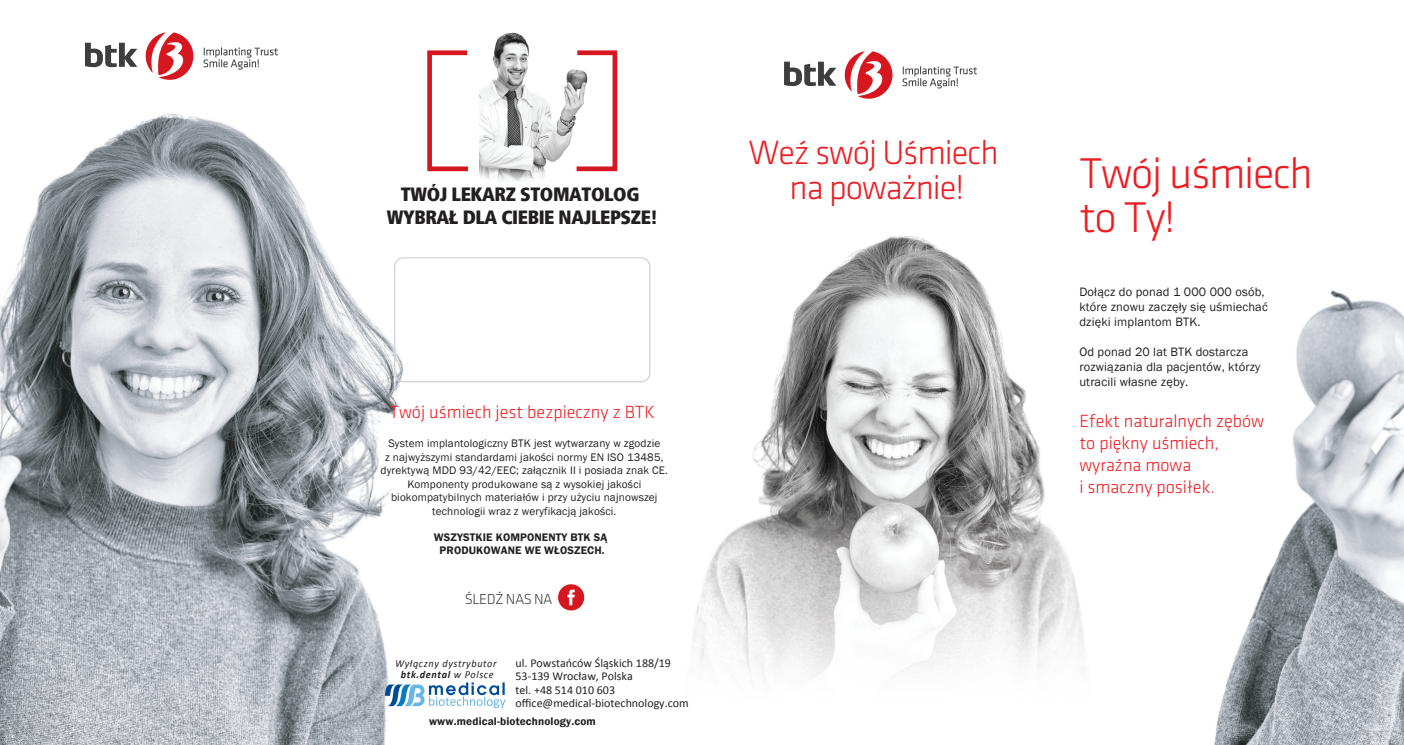
<style>
.page{position:relative;width:1404px;height:745px;background:#fff}
.page>*{position:absolute;margin:0;border:0;box-sizing:border-box;transform-origin:0 0}
.t1{font:300 44.62px/44.6px "Klavika";letter-spacing:-.03em;color:#ee1d23}
.t2{font:300 34.88px/34.9px "Klavika";letter-spacing:-.03em;color:#ee1d23;text-align:center}
.t3{font:900 condensed 19.12px/23px "Frutiger";letter-spacing:-.02em;color:#231f20;text-align:center}
.t4{font:300 18.25px/22px "Klavika";color:#ee1d23}
.t5{font:300 15px "Klavika";letter-spacing:-.035em;color:#3e3e3f}
.t6{font:12.5px/15px "Franklin Gothic";letter-spacing:.015em;color:#231f20}
.t7{font:12px/13.4px "Calibri";color:#231f20}
.t8{font:11.25px/13.5px "Franklin Gothic";letter-spacing:.015em;color:#231f20;text-align:center}
.t9{font:600 11.25px/13.5px "Franklin Gothic";letter-spacing:.015em;color:#231f20;text-align:center}
.t10{font:italic 10.62px/10.6px "Calibri";letter-spacing:.06em;color:#231f20;text-align:center;scale:.96 1}
.s1{font-weight:700}
</style>
<div class="page">
<img style="left:693px;top:236px;width:391px;height:442px">
<img style="left:479px;top:32px;width:93px;height:150px">
<img style="left:0;top:42px;width:478px;height:702px">
<img style="left:1214px;top:290px;width:189px;height:454px">
<svg style="left:844px;top:51px;width:48px;height:48px"></svg>
<svg style="left:784px;top:62px;width:52px;height:24px"></svg>
<svg style="left:902px;top:66px;width:74px;height:22px"></svg>
<svg style="left:145px;top:32px;width:49px;height:48px"></svg>
<svg style="left:85px;top:43px;width:52px;height:24px"></svg>
<svg style="left:203px;top:47px;width:75px;height:22px"></svg>
<svg style="left:425px;top:48px;width:47px;height:125px"></svg>
<svg style="left:572px;top:50px;width:46px;height:122px"></svg>
<div style="left:394px;top:257px;width:256px;height:125px;border:1px solid #d1d2d4;border-radius:9px"></div>
<div style="left:558px;top:584px;width:26px;height:26px;background:#d7171f;border-radius:50%"></div>
<svg style="left:567px;top:589px;width:7px;height:16px"></svg>
<svg style="left:385px;top:682px;width:120px;height:25px"></svg>
<h3 class="t3" style="left:387px;top:183px;width:272px">TWÓJ LEKARZ STOMATOLOG<br>WYBRAŁ DLA CIEBIE NAJLEPSZE!</h3>
<h2 class="t2" style="left:748px;top:135px;width:251px">Weź swój Uśmiech na poważnie!</h2>
<h3 class="t4" style="left:389px;top:400px;width:267px">Twój uśmiech jest bezpieczny z BTK</h3>
<p class="t8" style="left:380px;top:436px;width:289px">System implantologiczny BTK jest wytwarzany w zgodzie<br>z najwyższymi standardami jakości normy EN ISO 13485, dyrektywą MDD 93/42/EEC; załącznik II i posiada znak CE.<br>Komponenty produkowane są z wysokiej jakości biokompatybilnych materiałów i przy użyciu najnowszej technologii wraz z weryfikacją jakości.</p>
<p class="t9" style="left:434px;top:530px;width:175px">WSZYSTKIE KOMPONENTY BTK SĄ<br>PRODUKOWANE WE WŁOSZECH.</p>
<h3 class="t5" style="left:465px;top:590px;width:89px">ŚLEDŹ NAS NA</h3>
<p class="t10" style="left:395px;top:657px;width:107px">Wyłączny dystrybutor <span class="s1">btk.dental</span> w Polsce</p>
<p class="t7" style="left:515px;top:655px;width:175px">ul. Powstańców Śląskich 188/19<br>53-139 Wrocław, Polska<br>tel. +48 514 010 603 office@medical-biotechnology.com</p>
<p class="t9" style="left:429px;top:714px;width:168px">www.medical-biotechnology.com</p>
<h1 class="t1" style="left:1079px;top:151px;width:235px">Twój uśmiech to Ty!</h1>
<p class="t6" style="left:1079px;top:284px;width:190px">Dołącz do ponad 1 000 000 osób, które znowu zaczęły się uśmiechać dzięki implantom BTK.</p>
<p class="t6" style="left:1079px;top:344px;width:182px">Od ponad 20 lat BTK dostarcza rozwiązania dla pacjentów, którzy utracili własne zęby.</p>
<h3 class="t4" style="left:1079px;top:410px;width:186px">Efekt naturalnych zębów to piękny uśmiech, wyraźna mowa<br>i smaczny posiłek.</h3>
</div>
